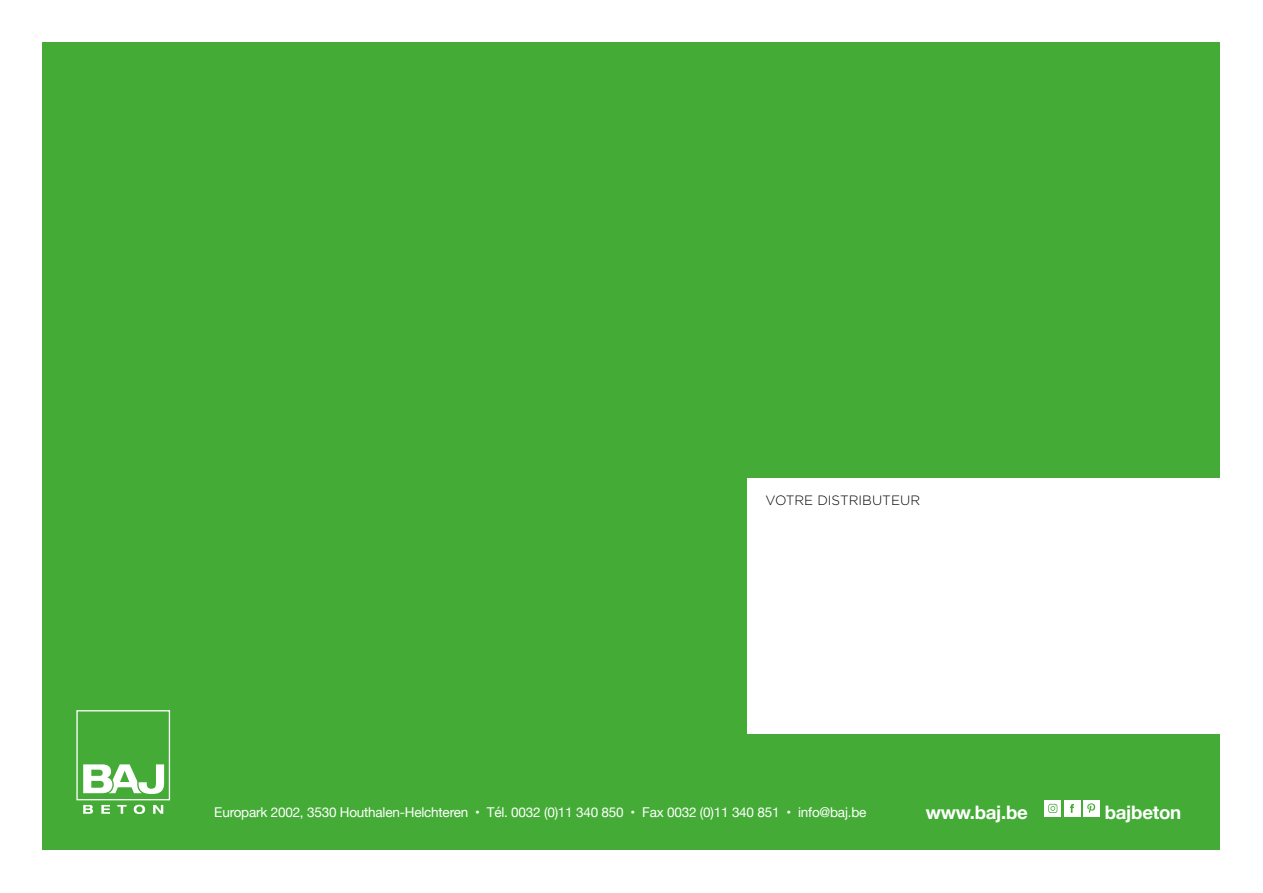
<style>
.page{position:relative;width:1263px;height:893px;background:#fff}
.page>*{position:absolute;margin:0;border:0;box-sizing:border-box;transform-origin:0 0}
.t1{font:700 18.75px "Helvetica Neue LT Std";letter-spacing:-.015em;color:#fff}
.t2{font:13.5px "Helvetica Neue";letter-spacing:-.015em;color:#fff}
.t3{font:300 13.5px "Gotham";color:#000}
</style>
<div class="page">
<div style="left:43px;top:43px;width:1177px;height:807px;background:#44ac36"></div>
<svg style="left:83px;top:805px;width:10px;height:9px"></svg>
<svg style="left:101px;top:805px;width:9px;height:9px"></svg>
<svg style="left:117px;top:805px;width:10px;height:9px"></svg>
<svg style="left:134px;top:805px;width:11px;height:9px"></svg>
<svg style="left:153px;top:805px;width:10px;height:9px"></svg>
<div style="left:76px;top:710px;width:94px;height:90px;background:#44ac36;border:1px solid #fff"></div>
<svg style="left:83px;top:764px;width:81px;height:30px"></svg>
<div style="left:747px;top:478px;width:516px;height:256px;background:#fff"></div>
<div style="left:1083px;top:800px;width:16px;height:16px;background:#fff"></div>
<svg style="left:1087px;top:803px;width:8px;height:10px"></svg>
<div style="left:1045px;top:800px;width:16px;height:16px;background:#fff"></div>
<svg style="left:1048px;top:804px;width:9px;height:9px"></svg>
<div style="left:1064px;top:800px;width:16px;height:16px;background:#fff"></div>
<svg style="left:1070px;top:804px;width:4px;height:9px"></svg>
<p class="t3" style="left:765px;top:492px;width:156px">VOTRE DISTRIBUTEUR</p>
<p class="t2" style="left:214px;top:803px;width:653px">Europark 2002, 3530 Houthalen-Helchteren • Tél. 0032 (0)11 340 850 • Fax 0032 (0)11 340 851 • info@baj.be</p>
<h1 class="t1" style="left:926px;top:801px;width:103px">www.baj.be</h1>
<h1 class="t1" style="left:1105px;top:801px;width:78px">bajbeton</h1>
</div>
